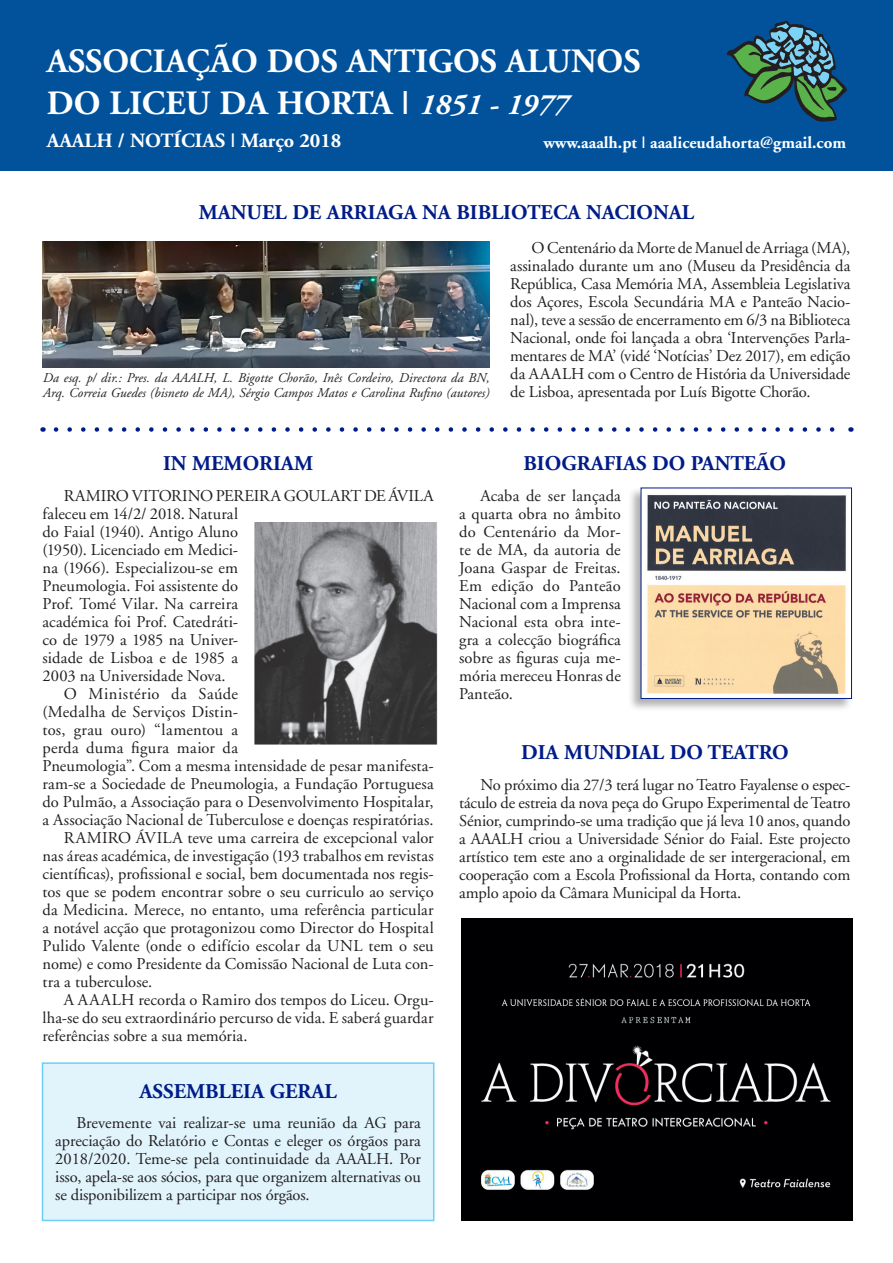
<style>
.page{position:relative;width:893px;height:1263px;background:#fff}
.page>*{position:absolute;margin:0;border:0;box-sizing:border-box;transform-origin:0 0}
.t1{font:700 34.05px "Adobe Garamond";color:#fff}
.tit{font:700 21px "Adobe Garamond";color:#001c88}
.t2{font:700 20.25px "Adobe Garamond";color:#fff}
.t3{font:700 16.95px "Adobe Garamond";color:#fff}
.tex_in{font:16.5px/18px "Adobe Garamond";color:#231f20;text-align:justify}
.t4{font:italic 13.5px/15px "Adobe Garamond";color:#231f20}
.s1{font-style:italic;font-size:29.85px}
</style>
<div class="page">
<div style="left:42px;top:1062px;width:392px;height:159px;background:#e1f4fc;border:2px solid #6bcff6"></div>
<div style="left:628px;top:487px;width:225px;height:225px;background:#231f20;opacity:.35"></div>
<img style="left:643px;top:490px;width:207px;height:207px">
<div style="left:641px;top:488px;width:211px;height:211px;border:1px solid #001c88"></div>
<div style="left:1px;top:0;width:892px;height:170px;background:#01529b"></div>
<svg style="left:727px;top:21px;width:120px;height:101px"></svg>
<img style="left:43px;top:242px;width:446px;height:126px">
<img style="left:254px;top:523px;width:183px;height:221px">
<img style="left:461px;top:918px;width:392px;height:302px">
<svg style="left:56px;top:427px;width:779px;height:5px"></svg>
<p class="t1" style="left:47px;top:42px;width:595px">ASSOCIAÇÃO DOS ANTIGOS ALUNOS</p>
<p class="t1" style="left:47px;top:85px;width:522px">DO LICEU DA HORTA | <span class="s1">1851 - 1977</span></p>
<p class="t2" style="left:47px;top:129px;width:296px">AAALH / NOTÍCIAS | Março 2018</p>
<p class="t3" style="left:543px;top:133px;width:304px">www.aaalh.pt | aaaliceudahorta@gmail.com</p>
<p class="tit" style="left:199px;top:201px;width:497px">MANUEL DE ARRIAGA NA BIBLIOTECA NACIONAL</p>
<p class="tex_in" style="left:510px;top:240px;width:342px;text-indent:21px">O Centenário da Morte de Manuel de Arriaga (MA), assinalado durante um ano (Museu da Presidência da República, Casa Memória MA, Assembleia Legislativa dos Açores, Escola Secundária MA e Panteão Nacio&shy;nal), teve a sessão de encerramento em 6/3 na Biblioteca Nacional, onde foi lançada a obra ‘Intervenções Parla&shy;mentares de MA’ (vidé ‘Notícias’ Dez 2017), em edição da AAALH com o Centro de História da Universidade de Lisboa, apresentada por Luís Bigotte Chorão.</p>
<p class="t4" style="left:43px;top:370px;width:448px">Da esq. p/ dir.: Pres. da AAALH, L. Bigotte Chorão, Inês Cordeiro, Directora da BN,<br>Arq. Correia Guedes (bisneto de MA), Sérgio Campos Matos e Carolina Rufino (autores)</p>
<p class="tit" style="left:163px;top:452px;width:152px">IN MEMORIAM</p>
<p class="tex_in" style="left:43px;top:487px;width:393px;text-align:left;text-indent:21px">RAMIRO VITORINO PEREIRA GOULART DE ÁVILA faleceu em 14/2/ 2018. Natural<br>do Faial (1940). Antigo Aluno<br>(1950). Licenciado em Medici-<br>na (1966). Especializou-se em<br>Pneumologia. Foi assistente do<br>Prof. Tomé Vilar. Na carreira<br>académica foi Prof. Catedráti-<br>co de 1979 a 1985 na Univer-<br>sidade de Lisboa e de 1985 a<br>2003 na Universidade Nova.</p>
<p class="tex_in" style="left:43px;top:685px;width:393px;text-align:left;text-indent:21px">O Ministério da Saúde<br>(Medalha de Serviços Distin-<br>tos, grau ouro) “lamentou a<br>perda duma figura maior da<br>Pneumologia”. Com a mesma intensidade de pesar manifesta&shy;ram-se a Sociedade de Pneumologia, a Fundação Portuguesa do Pulmão, a Associação para o Desenvolvimento Hospitalar, a Associação Nacional de Tuberculose e doenças respiratórias.</p>
<p class="tex_in" style="left:43px;top:829px;width:393px;text-indent:21px">RAMIRO ÁVILA teve uma carreira de excepcional valor nas áreas académica, de investigação (193 trabalhos em revistas científicas), profissional e social, bem documentada nos regis&shy;tos que se podem encontrar sobre o seu curriculo ao serviço da Medicina. Merece, no entanto, uma referência particular a notável acção que protagonizou como Director do Hospital Pulido Valente (onde o edifício escolar da UNL tem o seu nome) e como Presidente da Comissão Nacional de Luta con&shy;tra a tuberculose.</p>
<p class="tex_in" style="left:43px;top:991px;width:393px;text-indent:21px">A AAALH recorda o Ramiro dos tempos do Liceu. Orgu&shy;lha-se do seu extraordinário percurso de vida. E saberá guardar referências sobre a sua memória.</p>
<p class="tit" style="left:139px;top:1079px;width:199px">ASSEMBLEIA GERAL</p>
<p class="tex_in" style="left:55px;top:1114px;width:367px;text-indent:21px">Brevemente vai realizar-se uma reunião da AG para apreciação do Relatório e Contas e eleger os órgãos para 2018/2020. Teme-se pela continuidade da AAALH. Por isso, apela-se aos sócios, para que organizem alternativas ou se disponibilizem a participar nos órgãos.</p>
<p class="tit" style="left:524px;top:452px;width:264px">BIOGRAFIAS DO PANTEÃO</p>
<p class="tex_in" style="left:459px;top:487px;width:163px;text-indent:21px">Acaba de ser lançada a quarta obra no âmbito do Centenário da Mor&shy;te de MA, da autoria de Joana Gaspar de Freitas.<br>Em edição do Panteão Nacional com a Imprensa Nacional esta obra inte&shy;gra a colecção biográfica sobre as figuras cuja me&shy;mória mereceu Honras de Panteão.</p>
<p class="tit" style="left:521px;top:741px;width:269px">DIA MUNDIAL DO TEATRO</p>
<p class="tex_in" style="left:459px;top:776px;width:393px;text-indent:21px">No próximo dia 27/3 terá lugar no Teatro Fayalense o espec&shy;táculo de estreia da nova peça do Grupo Experimental de Teatro Sénior, cumprindo-se uma tradição que já leva 10 anos, quando a AAALH criou a Universidade Sénior do Faial. Este projecto artístico tem este ano a orginalidade de ser intergeracional, em cooperação com a Escola Profissional da Horta, contando com amplo apoio da Câmara Municipal da Horta.</p>
</div>
